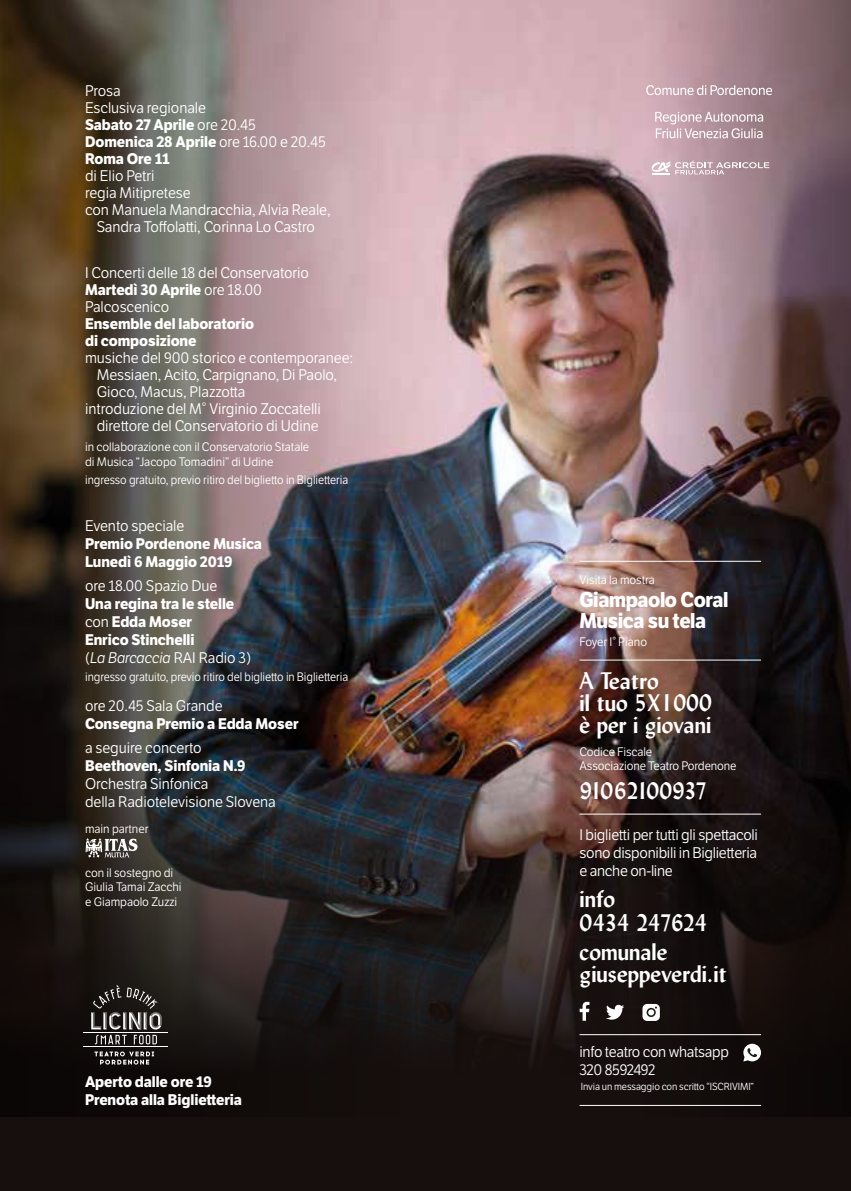
<style>
.page{position:relative;width:851px;height:1191px;background:#fff}
.page>*{position:absolute;margin:0;border:0;box-sizing:border-box;transform-origin:0 0}
.t1{font:700 23.6px/22px "Lydian BT";color:#fff}
.t2{font:700 23.6px/24px "Lydian BT";letter-spacing:-.025em;color:#fff}
.t3{font:700 23.6px "Lydian BT";letter-spacing:-.065em;color:#fff}
.t4{font:700 20.8px/20.8px "LFT Etica";letter-spacing:-.02em;color:#fff;scale:.96 1}
.t5{font:15px/17px "LFT Etica";letter-spacing:-.005em;color:#fff}
.t6{font:700 15px/18px "LFT Etica";letter-spacing:-.005em;color:#fff}
.t7{font:12px/14.4px "LFT Etica";letter-spacing:-.005em;color:#fff}
.t8{font:12px "LFT Etica";letter-spacing:-.005em;color:#fff;scale:.94 1}
.t9{font:10px "LFT Etica";letter-spacing:-.01em;color:#fff}
.s1{font-weight:700}
.s2{font-weight:400}
.s3{font-weight:400;font-style:italic}
</style>
<div class="page">
<img style="left:0;top:0;width:850px;height:1117px">
<div style="left:0;top:1117px;width:850px;height:74px;background:#160f0d"></div>
<svg style="left:646px;top:85px;width:126px;height:10px"></svg>
<svg style="left:655px;top:112px;width:108px;height:26px;background:#c5abb3"></svg>
<svg style="left:651px;top:161px;width:118px;height:13px;background:#c8b1b9"></svg>
<svg style="left:94px;top:1051px;width:60px;height:13px"></svg>
<svg style="left:91px;top:985px;width:71px;height:59px;background:#45413e"></svg>
<hr style="left:84px;top:1046px;width:84px;height:1px;background:#fff">
<hr style="left:84px;top:1032px;width:84px;height:1px;background:#fff">
<svg style="left:579px;top:1001px;width:10px;height:19px"></svg>
<svg style="left:605px;top:1004px;width:19px;height:15px"></svg>
<svg style="left:743px;top:1043px;width:18px;height:18px"></svg>
<div style="left:642px;top:1004px;width:17px;height:17px;background:#fff;border-radius:5px"></div>
<svg style="left:646px;top:1006px;width:11px;height:11px"></svg>
<hr style="left:579px;top:813px;width:182px;height:1px;background:#fff">
<hr style="left:579px;top:1105px;width:182px;height:1px;background:#fff">
<hr style="left:579px;top:1034px;width:182px;height:1px;background:#fff">
<hr style="left:579px;top:561px;width:182px;height:1px;background:#fff">
<hr style="left:579px;top:659px;width:182px;height:1px;background:#fff">
<svg style="left:86px;top:838px;width:51px;height:19px"></svg>
<p class="t5" style="left:85px;top:83px;width:242px">Prosa<br>Esclusiva regionale<br><span class="s1">Sabato 27 Aprile</span> ore 20.45<br><span class="s1">Domenica 28 Aprile</span> ore 16.00 e 20.45<br><span class="s1">Roma Ore 11</span></p>
<p class="t5" style="left:85px;top:168px;width:71px">di Elio Petri</p>
<p class="t5" style="left:85px;top:185px;width:107px">regia Mitipretese</p>
<p class="t5" style="left:85px;top:202px;width:247px">con Manuela Mandracchia, Alvia Reale,</p>
<p class="t5" style="left:97px;top:219px;width:220px">Sandra Toffolatti, Corinna Lo Castro</p>
<p class="t5" style="left:85px;top:264px;width:225px">I Concerti delle 18 del Conservatorio<br><span class="s1">Martedì 30 Aprile</span> ore 18.00<br>Palcoscenico</p>
<p class="t6" style="left:85px;top:315px;width:170px;line-height:17px">Ensemble del laboratorio di composizione</p>
<p class="t5" style="left:85px;top:349px;width:269px">musiche del 900 storico e contemporanee:</p>
<p class="t5" style="left:97px;top:366px;width:242px">Messiaen, Acito, Carpignano, Di Paolo,</p>
<p class="t5" style="left:97px;top:383px;width:150px">Gioco, Macus, Plazzotta</p>
<p class="t5" style="left:85px;top:400px;width:237px">introduzione del M° Virginio Zoccatelli</p>
<p class="t5" style="left:97px;top:417px;width:223px">direttore del Conservatorio di Udine</p>
<p class="t7" style="left:85px;top:440px;width:226px">in collaborazione con il Conservatorio Statale di Musica “Jacopo Tomadini” di Udine</p>
<p class="t8" style="left:85px;top:473px;width:281px">ingresso gratuito, previo ritiro del biglietto in Biglietteria</p>
<p class="t5" style="left:85px;top:517px;width:101px">Evento speciale</p>
<p class="t6" style="left:85px;top:535px;width:178px">Premio Pordenone Musica<br>Lunedì 6 Maggio 2019</p>
<p class="t5" style="left:85px;top:577px;width:134px">ore 18.00 Spazio Due</p>
<p class="t6" style="left:85px;top:595px;width:168px">Una regina tra le stelle <span class="s2">con</span> Edda Moser<br>Enrico Stinchelli<br><span class="s2">(</span><span class="s3">La Barcaccia</span> <span class="s2">RAI Radio 3)</span></p>
<p class="t8" style="left:85px;top:670px;width:281px">ingresso gratuito, previo ritiro del biglietto in Biglietteria</p>
<p class="t5" style="left:85px;top:698px;width:139px">ore 20.45 Sala Grande</p>
<p class="t6" style="left:85px;top:715px;width:215px">Consegna Premio a Edda Moser</p>
<p class="t5" style="left:85px;top:740px;width:118px">a seguire concerto</p>
<p class="t6" style="left:85px;top:757px;width:162px">Beethoven, Sinfonia N.9</p>
<p class="t5" style="left:85px;top:775px;width:192px;line-height:18px">Orchestra Sinfonica<br>della Radiotelevisione Slovena</p>
<p class="t7" style="left:85px;top:821px;width:65px">main partner</p>
<p class="t7" style="left:85px;top:865px;width:98px">con il sostegno di<br>Giulia Tamai Zacchi e Giampaolo Zuzzi</p>
<p class="t6" style="left:85px;top:1073px;width:158px">Aperto dalle ore 19<br>Prenota alla Biglietteria</p>
<p class="t7" style="left:579px;top:572px;width:77px">Visita la mostra</p>
<h2 class="t4" style="left:579px;top:589px;width:157px">Giampaolo Coral<br>Musica su tela</h2>
<p class="t7" style="left:579px;top:634px;width:69px">Foyer I° Piano</p>
<h1 class="t1" style="left:579px;top:669px;width:134px">A Teatro<br>il tuo 5X1000 è per i giovani</h1>
<p class="t7" style="left:579px;top:745px;width:158px">Codice Fiscale<br>Associazione Teatro Pordenone</p>
<h1 class="t3" style="left:579px;top:776px;width:130px">91062100937</h1>
<p class="t5" style="left:579px;top:826px;width:180px;line-height:18px;text-align:justify">I biglietti per tutti gli spettacoli sono disponibili in Biglietteria e anche on-line</p>
<h1 class="t2" style="left:579px;top:886px;width:129px">info<br>0434 247624</h1>
<h1 class="t1" style="left:579px;top:940px;width:149px">comunale giuseppeverdi.it</h1>
<p class="t5" style="left:579px;top:1043px;width:151px;line-height:18px">info teatro con whatsapp<br>320 8592492</p>
<p class="t9" style="left:581px;top:1080px;width:175px">Invia un messaggio con scritto “ISCRIVIMI”</p>
</div>
